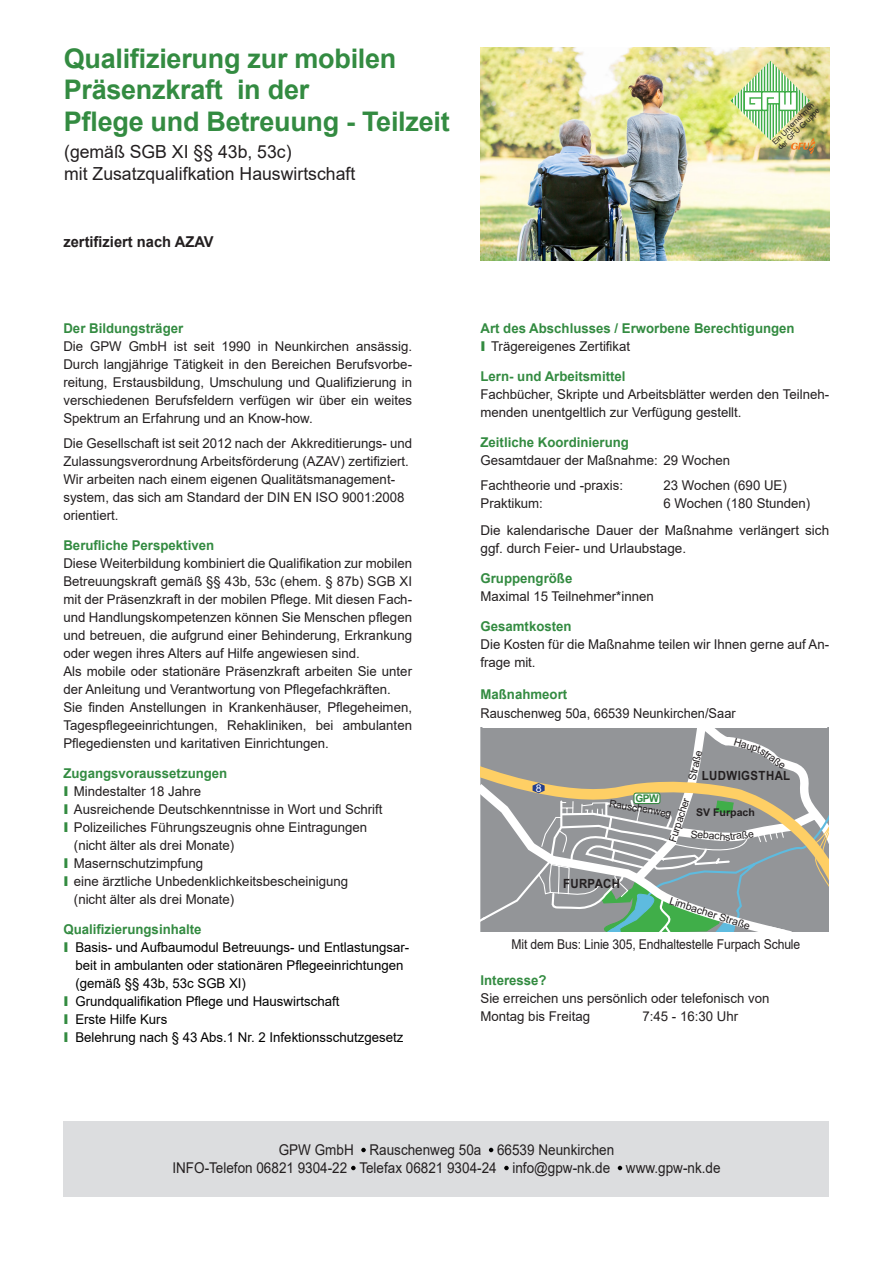
<style>
.page{position:relative;width:893px;height:1263px;background:#fff}
.page>*{position:absolute;margin:0;border:0;box-sizing:border-box;transform-origin:0 0}
.t1{font:700 27px/31.5px "Arial";letter-spacing:-.01em;color:#338b41}
.t2{font:18px "Arial";color:#231f20}
.t3{font:700 15px "Arial";color:#231f20}
.t4{font:14.85px "Arial";color:#231f20;scale:.91 1}
.t5{font:13.5px/18px "Arial";color:#231f20}
.t6{font:13.5px "Arial";color:#000}
.t7{font:700 13.5px "Arial";color:#338b41}
.t8{font:13.5px "Arial";color:#231f20;scale:.9 1}
.t9{font:13.5px "Arial";color:#231f20;scale:.95 1}
.t10{font:700 12.75px "Arial";letter-spacing:.035em;color:#231f20;scale:.9 1}
.t11{font:10.65px "Arial";color:#231f20}
.t12{font:700 10.65px "Arial";color:#231f20}
.t13{font:700 10.65px "Arial";color:#328940;scale:.96 1}
.t14{font:10.65px "Arial";color:#fff}
.t15{font:7.5px "Arial";color:#231f20}
.s1{font-weight:900;color:#338b41}
</style>
<div class="page">
<div style="left:64px;top:1121px;width:765px;height:76px;background:#dcdddf"></div>
<svg style="left:361px;top:1148px;width:5px;height:4px"></svg>
<svg style="left:489px;top:1148px;width:4px;height:4px"></svg>
<svg style="left:351px;top:1166px;width:5px;height:4px"></svg>
<svg style="left:504px;top:1166px;width:5px;height:4px"></svg>
<svg style="left:618px;top:1166px;width:4px;height:4px"></svg>
<img style="left:480px;top:48px;width:349px;height:212px">
<svg style="left:481px;top:728px;width:348px;height:204px"></svg>
<img style="left:730px;top:61px;width:86px;height:93px">
<p class="t1" style="left:64px;top:43px;width:334px">Qualifizierung zur mobilen<br>Präsenzkraft in der</p>
<p class="t1" style="left:64px;top:106px;width:387px">Pflege und Betreuung - Teilzeit</p>
<p class="t2" style="left:64px;top:139px;width:229px">(gemäß SGB XI §§ 43b, 53c)</p>
<p class="t2" style="left:64px;top:161px;width:293px">mit Zusatzqualifkation Hauswirtschaft</p>
<p class="t3" style="left:63px;top:231px;width:152px">zertifiziert nach AZAV</p>
<p class="t7" style="left:63px;top:318px;width:121px">Der Bildungsträger</p>
<p class="t5" style="left:63px;top:337px;width:350px;text-align:justify">Die GPW GmbH ist seit 1990 in Neunkirchen ansässig.<br>Durch langjährige Tätigkeit in den Bereichen Berufsvorbe&shy;reitung, Erstausbildung, Umschulung und Qualifizierung in verschiedenen Berufsfeldern verfügen wir über ein weites Spektrum an Erfahrung und an Know-how.</p>
<p class="t5" style="left:63px;top:434px;width:350px">Die Gesellschaft ist seit 2012 nach der Akkreditierungs- und<br>Zulassungsverordnung Arbeitsförderung (AZAV) zertifiziert.</p>
<p class="t5" style="left:63px;top:470px;width:343px">Wir arbeiten nach einem eigenen Qualitätsmanagement&shy;system, das sich am Standard der DIN EN ISO 9001:2008 orientiert.</p>
<p class="t7" style="left:63px;top:536px;width:152px">Berufliche Perspektiven</p>
<p class="t5" style="left:63px;top:554px;width:350px;text-align:justify">Diese Weiterbildung kombiniert die Qualifikation zur mobilen Betreuungskraft gemäß §§ 43b, 53c (ehem. § 87b) SGB XI mit der Präsenzkraft in der mobilen Pflege. Mit diesen Fach&shy;und Handlungskompetenzen können Sie Menschen pflegen und betreuen, die aufgrund einer Behinderung, Erkrankung oder wegen ihres Alters auf Hilfe angewiesen sind.</p>
<p class="t5" style="left:63px;top:662px;width:350px">Als mobile oder stationäre Präsenzkraft arbeiten Sie unter der Anleitung und Verantwortung von Pflegefachkräften.</p>
<p class="t5" style="left:63px;top:698px;width:350px;text-align:justify">Sie finden Anstellungen in Krankenhäuser, Pflegeheimen, Tagespflegeeinrichtungen, Rehakliniken, bei ambulanten Pflegediensten und karitativen Einrichtungen.</p>
<p class="t7" style="left:63px;top:764px;width:165px">Zugangsvoraussetzungen</p>
<p class="t5" style="left:63px;top:782px;width:139px"><span class="s1">I</span> Mindestalter 18 Jahre</p>
<p class="t5" style="left:63px;top:800px;width:321px"><span class="s1">I</span> Ausreichende Deutschkenntnisse in Wort und Schrift</p>
<p class="t5" style="left:63px;top:818px;width:305px"><span class="s1">I</span> Polizeiliches Führungszeugnis ohne Eintragungen</p>
<p class="t5" style="left:74px;top:836px;width:162px">(nicht älter als drei Monate)</p>
<p class="t5" style="left:63px;top:854px;width:141px"><span class="s1">I</span> Masernschutzimpfung</p>
<p class="t5" style="left:63px;top:872px;width:286px"><span class="s1">I</span> eine ärztliche Unbedenklichkeitsbescheinigung</p>
<p class="t5" style="left:74px;top:890px;width:162px">(nicht älter als drei Monate)</p>
<p class="t7" style="left:63px;top:920px;width:140px">Qualifizierungsinhalte</p>
<p class="t6" style="left:63px;top:938px;width:347px"><span class="s1">I</span> Basis- und Aufbaumodul Betreuungs- und Entlastungsar-</p>
<p class="t6" style="left:75px;top:956px;width:329px">beit in ambulanten oder stationären Pflegeeinrichtungen</p>
<p class="t6" style="left:75px;top:974px;width:172px">(gemäß §§ 43b, 53c SGB XI)</p>
<p class="t6" style="left:63px;top:992px;width:277px"><span class="s1">I</span> Grundqualifikation Pflege und Hauswirtschaft</p>
<p class="t6" style="left:63px;top:1010px;width:105px"><span class="s1">I</span> Erste Hilfe Kurs</p>
<p class="t6" style="left:63px;top:1028px;width:341px"><span class="s1">I</span> Belehrung nach § 43 Abs.1 Nr. 2 Infektionsschutzgesetz</p>
<p class="t15" style="left:770px;top:140px;width:57px;rotate:-45deg">Ein Unternehmen</p>
<p class="t15" style="left:775px;top:145px;width:57px;rotate:-45deg">der GFU Gruppe</p>
<p class="t7" style="left:480px;top:318px;width:316px">Art des Abschlusses / Erworbene Berechtigungen</p>
<p class="t5" style="left:480px;top:337px;width:151px"><span class="s1">I</span> Trägereigenes Zertifikat</p>
<p class="t7" style="left:480px;top:366px;width:147px">Lern- und Arbeitsmittel</p>
<p class="t5" style="left:480px;top:385px;width:350px">Fachbücher, Skripte und Arbeitsblätter werden den Teilneh&shy;menden unentgeltlich zur Verfügung gestellt.</p>
<p class="t7" style="left:480px;top:432px;width:150px">Zeitliche Koordinierung</p>
<p class="t5" style="left:480px;top:451px;width:251px">Gesamtdauer der Maßnahme: 29 Wochen</p>
<p class="t5" style="left:480px;top:476px;width:144px">Fachtheorie und -praxis:</p>
<p class="t5" style="left:663px;top:476px;width:125px">23 Wochen (690 UE)</p>
<p class="t5" style="left:480px;top:494px;width:64px">Praktikum:</p>
<p class="t5" style="left:663px;top:494px;width:148px">6 Wochen (180 Stunden)</p>
<p class="t5" style="left:480px;top:521px;width:350px">Die kalendarische Dauer der Maßnahme verlängert sich ggf. durch Feier- und Urlaubstage.</p>
<p class="t7" style="left:480px;top:569px;width:93px">Gruppengröße</p>
<p class="t5" style="left:480px;top:587px;width:175px">Maximal 15 Teilnehmer*innen</p>
<p class="t7" style="left:480px;top:617px;width:93px">Gesamtkosten</p>
<p class="t5" style="left:480px;top:635px;width:350px">Die Kosten für die Maßnahme teilen wir Ihnen gerne auf An&shy;frage mit.</p>
<p class="t7" style="left:480px;top:684px;width:88px">Maßnahmeort</p>
<p class="t9" style="left:480px;top:704px;width:270px">Rauschenweg 50a, 66539 Neunkirchen/Saar</p>
<p class="t14" style="left:536px;top:781px;width:7px">8</p>
<p class="t11" style="left:736px;top:734px;width:29px;rotate:17deg">Haupt</p>
<p class="t11" style="left:766px;top:744px;width:30px;rotate:36deg">straße</p>
<p class="t11" style="left:685px;top:778px;width:32px;rotate:-77deg">Straße</p>
<p class="t10" style="left:702px;top:766px;width:100px">LUDWIGSTHAL</p>
<p class="t13" style="left:635px;top:791px;width:26px">GPW</p>
<p class="t11" style="left:665px;top:839px;width:47px;rotate:-72deg">Furpacher</p>
<p class="t11" style="left:611px;top:796px;width:64px;rotate:10deg">Rauschenweg</p>
<p class="t12" style="left:696px;top:805px;width:60px">SV Furpach</p>
<p class="t11" style="left:691px;top:826px;width:36px;rotate:4deg">Sebach</p>
<p class="t11" style="left:724px;top:829px;width:30px;rotate:-7deg">straße</p>
<p class="t10" style="left:563px;top:874px;width:65px">FURPACH</p>
<p class="t11" style="left:672px;top:893px;width:86px;rotate:18deg">Limbacher Straße</p>
<p class="t8" style="left:511px;top:935px;width:322px">Mit dem Bus: Linie 305, Endhaltestelle Furpach Schule</p>
<p class="t7" style="left:480px;top:970px;width:68px">Interesse?</p>
<p class="t5" style="left:480px;top:989px;width:290px">Sie erreichen uns persönlich oder telefonisch von</p>
<p class="t5" style="left:480px;top:1007px;width:111px">Montag bis Freitag</p>
<p class="t5" style="left:642px;top:1007px;width:97px">7:45 - 16:30 Uhr</p>
<p class="t4" style="left:279px;top:1140px;width:370px">GPW GmbH Rauschenweg 50a 66539 Neunkirchen</p>
<p class="t4" style="left:172px;top:1158px;width:604px">INFO-Telefon 06821 9304-22 Telefax 06821 9304-24 info@gpw-nk.de www.gpw-nk.de</p>
</div>
